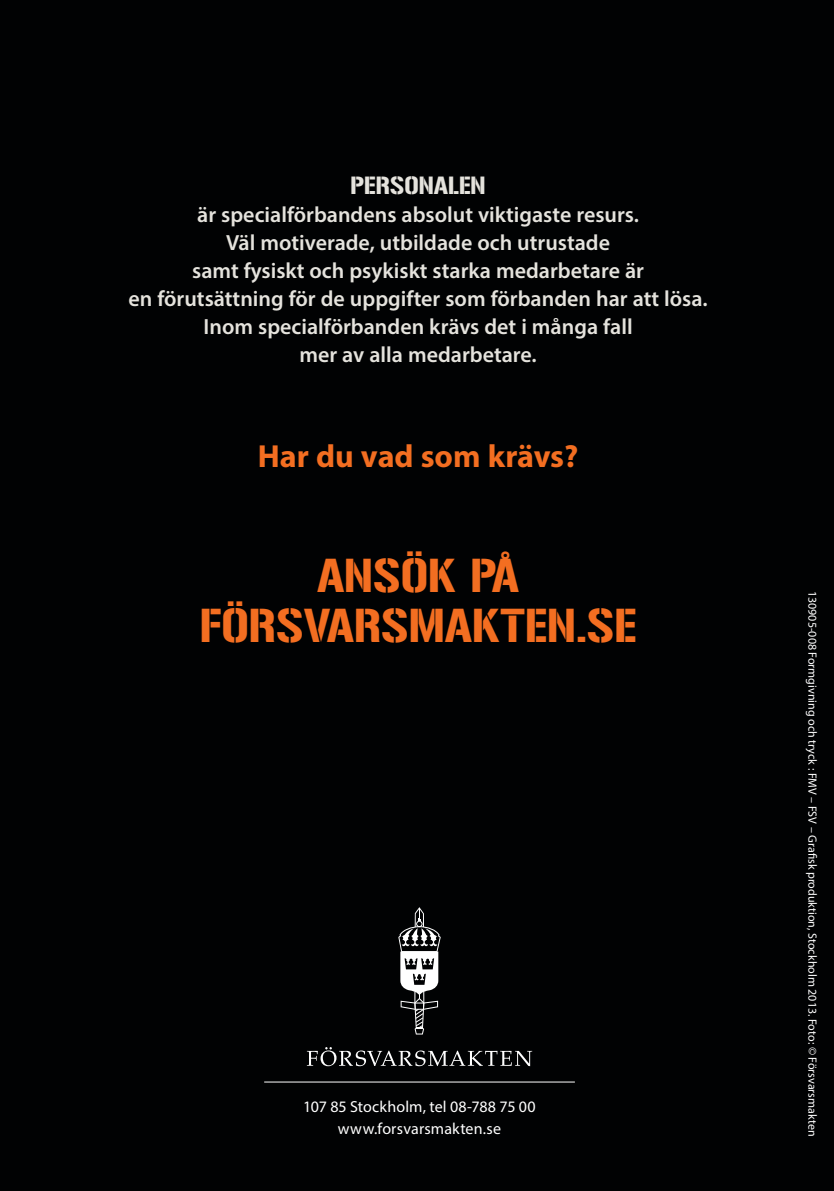
<style>
.page{position:relative;width:834px;height:1191px;background:#010203}
.page>*{position:absolute;margin:0;border:0;box-sizing:border-box;transform-origin:0 0}
.t1{font:42px/50.4px "Gunplay";color:#f36e21;text-align:center}
.Rubrik{font:700 32px "Myriad Pro";color:#f36e21}
.Rubrik-2{font:600 22px/28px "Myriad Pro";color:#e5e3dd;text-align:center}
.Rubrik-3{font:22px "Gunplay";color:#e5e3dd}
.t2{font:16px "Myriad Pro";letter-spacing:.01em;color:#fff}
.t3{font:12px "Myriad Pro";color:#fff}
</style>
<div class="page">
<hr style="left:264px;top:1081px;width:311px;height:1px;background:#fff">
<svg style="left:398px;top:907px;width:43px;height:127px"></svg>
<svg style="left:307px;top:1047px;width:225px;height:19px"></svg>
<p class="Rubrik-3" style="left:351px;top:172px;width:137px">PERSONALEN</p>
<p class="Rubrik-2" style="left:197px;top:200px;width:443px">är specialförbandens absolut viktigaste resurs.<br>Väl motiverade, utbildade och utrustade</p>
<p class="Rubrik-2" style="left:128px;top:256px;width:581px">samt fysiskt och psykiskt starka medarbetare är<br>en förutsättning för de uppgifter som förbanden har att lösa.</p>
<p class="Rubrik-2" style="left:204px;top:312px;width:431px">Inom specialförbanden krävs det i många fall</p>
<p class="Rubrik-2" style="left:299px;top:340px;width:239px">mer av alla medarbetare.</p>
<p class="Rubrik" style="left:258px;top:435px;width:322px">Har du vad som krävs?</p>
<p class="t1" style="left:200px;top:551px;width:438px">ANSÖK PÅ<br>FÖRSVARSMAKTEN.SE</p>
<p class="t2" style="left:303px;top:1096px;width:234px">107 85 Stockholm, tel 08-788 75 00</p>
<p class="t2" style="left:338px;top:1119px;width:165px">www.forsvarsmakten.se</p>
<p class="t3" style="left:820px;top:591px;width:547px;rotate:90deg">130905-008 Formgivning och tryck : FMV – FSV – Grafisk produktion, Stockholm 2013. Foto: © Försvarsmakten</p>
</div>
